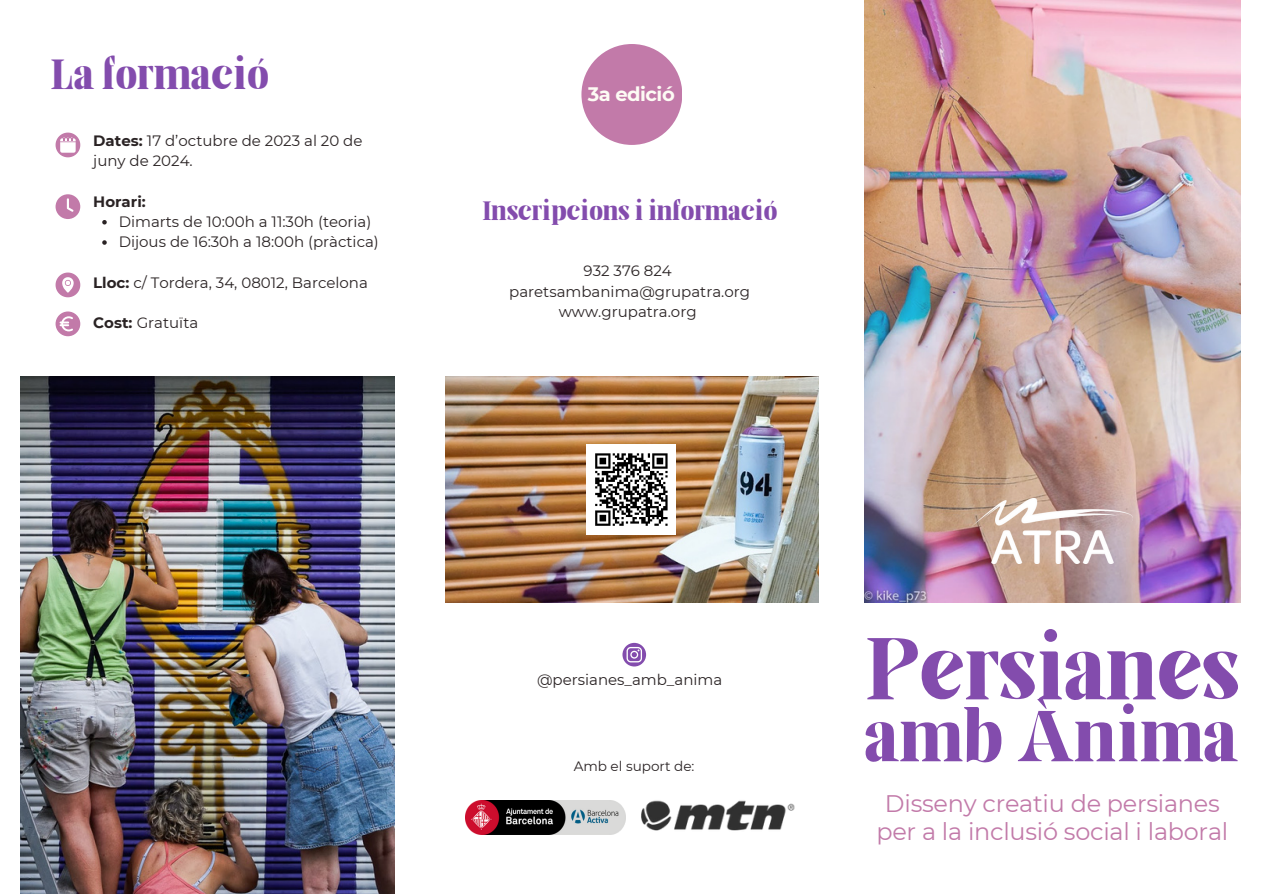
<style>
.page{position:relative;width:1263px;height:894px;background:#fff}
.page>*{position:absolute;margin:0;border:0;box-sizing:border-box;transform-origin:0 0}
.t1{font:84px "Elika Gorica";color:#834cad}
.t2{font:69px "Elika Gorica";color:#834cad}
.t3{font:40.5px "Elika Gorica";color:#834cad}
.t4{font:25.5px "Elika Gorica";color:#834cad}
.t5{font:23.85px/28px "Montserrat";letter-spacing:-.01em;color:#c27aa9;text-align:center}
.t6{font:700 19.5px "Montserrat";letter-spacing:-.025em;color:#fdfbf4}
.t7{font:15px/20.2px "Montserrat";color:#2a2324}
.t8{font:700 15px "Montserrat";color:#2a2324}
.t9{font:13.65px "Montserrat";color:#2a2324}
.s1{font-weight:700}
</style>
<div class="page">
<img style="left:865px;top:0;width:375px;height:602px">
<img style="left:465px;top:800px;width:161px;height:33px">
<img style="left:641px;top:800px;width:154px;height:31px">
<svg style="left:622px;top:642px;width:24px;height:24px"></svg>
<img style="left:20px;top:377px;width:375px;height:516px">
<svg style="left:56px;top:132px;width:24px;height:25px"></svg>
<svg style="left:56px;top:194px;width:24px;height:25px"></svg>
<svg style="left:56px;top:272px;width:24px;height:25px"></svg>
<svg style="left:56px;top:311px;width:24px;height:25px"></svg>
<img style="left:445px;top:377px;width:373px;height:225px">
<img style="left:972px;top:498px;width:161px;height:65px">
<div style="left:581px;top:44px;width:101px;height:101px;background:#c27aa9;border-radius:50%"></div>
<div style="left:586px;top:444px;width:90px;height:90px;background:#fff"></div>
<svg style="left:595px;top:453px;width:73px;height:72px"></svg>
<svg style="left:102px;top:220px;width:5px;height:4px"></svg>
<svg style="left:102px;top:240px;width:5px;height:5px"></svg>
<p class="t3" style="left:51px;top:59px;width:219px">La formació</p>
<p class="t7" style="left:93px;top:130px;width:271px"><span class="s1">Dates:</span> 17 d’octubre de 2023 al 20 de juny de 2024.</p>
<p class="t8" style="left:93px;top:192px;width:54px">Horari:</p>
<p class="t7" style="left:119px;top:211px;width:254px">Dimarts de 10:00h a 11:30h (teoria)</p>
<p class="t7" style="left:119px;top:231px;width:262px">Dijous de 16:30h a 18:00h (pràctica)</p>
<p class="t7" style="left:93px;top:272px;width:276px"><span class="s1">Lloc:</span> c/ Tordera, 34, 08012, Barcelona</p>
<p class="t7" style="left:93px;top:312px;width:107px"><span class="s1">Cost:</span> Gratuïta</p>
<p class="t6" style="left:588px;top:82px;width:88px">3a edició</p>
<p class="t4" style="left:482px;top:201px;width:297px">Inscripcions i informació</p>
<p class="t7" style="left:583px;top:261px;width:90px">932 376 824</p>
<p class="t7" style="left:509px;top:281px;width:242px">paretsambanima@grupatra.org</p>
<p class="t7" style="left:559px;top:301px;width:139px">www.grupatra.org</p>
<p class="t7" style="left:537px;top:669px;width:187px">@persianes_amb_anima</p>
<p class="t9" style="left:574px;top:757px;width:122px">Amb el suport de:</p>
<p class="t1" style="left:865px;top:636px;width:376px">Persianes</p>
<p class="t2" style="left:865px;top:709px;width:375px">amb Ànima</p>
<p class="t5" style="left:876px;top:789px;width:353px">Disseny creatiu de persianes per a la inclusió social i laboral</p>
</div>
